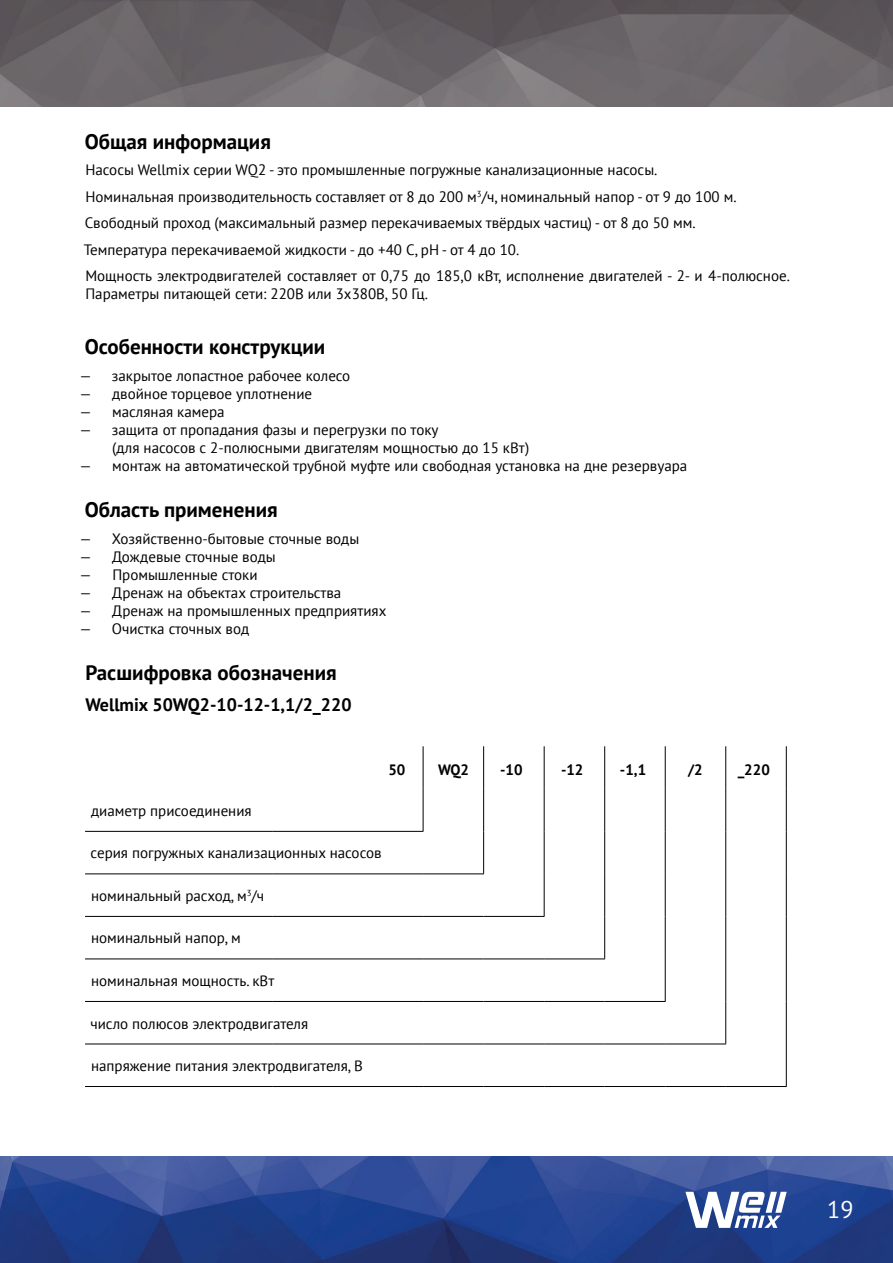
<style>
.page{position:relative;width:893px;height:1263px;background:#fff}
.page>*{position:absolute;margin:0;border:0;box-sizing:border-box;transform-origin:0 0}
.t1{font:24px "PT Sans";color:#fff}
.t2{font:700 21px "PT Sans";color:#000}
.t3{font:700 18px "PT Sans";color:#000}
.t4{font:15px/26.5px "PT Sans";color:#000}
.t5{font:700 15px "PT Sans";color:#000}
</style>
<div class="page">
<img style="left:0;top:1157px;width:893px;height:106px">
<svg style="left:685px;top:1192px;width:102px;height:36px"></svg>
<img style="left:0;top:0;width:893px;height:106px">
<hr style="left:423px;top:746px;width:1px;height:43px;background:#000">
<hr style="left:483px;top:746px;width:1px;height:43px;background:#000">
<hr style="left:544px;top:746px;width:1px;height:43px;background:#000">
<hr style="left:604px;top:746px;width:1px;height:43px;background:#000">
<hr style="left:665px;top:746px;width:1px;height:43px;background:#000">
<hr style="left:725px;top:746px;width:1px;height:43px;background:#000">
<hr style="left:786px;top:746px;width:1px;height:43px;background:#000">
<hr style="left:423px;top:789px;width:1px;height:42px;background:#000">
<hr style="left:483px;top:789px;width:1px;height:42px;background:#000">
<hr style="left:544px;top:789px;width:1px;height:42px;background:#000">
<hr style="left:604px;top:789px;width:1px;height:42px;background:#000">
<hr style="left:665px;top:789px;width:1px;height:42px;background:#000">
<hr style="left:725px;top:789px;width:1px;height:42px;background:#000">
<hr style="left:786px;top:789px;width:1px;height:42px;background:#000">
<hr style="left:85px;top:831px;width:187px;height:1px;background:#000">
<hr style="left:272px;top:831px;width:151px;height:1px;background:#000">
<hr style="left:483px;top:831px;width:1px;height:42px;background:#000">
<hr style="left:544px;top:831px;width:1px;height:43px;background:#000">
<hr style="left:604px;top:831px;width:1px;height:43px;background:#000">
<hr style="left:665px;top:831px;width:1px;height:43px;background:#000">
<hr style="left:725px;top:831px;width:1px;height:43px;background:#000">
<hr style="left:786px;top:831px;width:1px;height:43px;background:#000">
<hr style="left:85px;top:873px;width:187px;height:1px;background:#000">
<hr style="left:272px;top:873px;width:151px;height:1px;background:#000">
<hr style="left:423px;top:873px;width:61px;height:1px;background:#000">
<hr style="left:604px;top:874px;width:1px;height:42px;background:#000">
<hr style="left:665px;top:874px;width:1px;height:42px;background:#000">
<hr style="left:725px;top:874px;width:1px;height:42px;background:#000">
<hr style="left:786px;top:874px;width:1px;height:42px;background:#000">
<hr style="left:85px;top:916px;width:187px;height:1px;background:#000">
<hr style="left:272px;top:916px;width:151px;height:1px;background:#000">
<hr style="left:423px;top:916px;width:61px;height:1px;background:#000">
<hr style="left:484px;top:916px;width:61px;height:1px;background:#000">
<hr style="left:604px;top:916px;width:1px;height:42px;background:#000">
<hr style="left:665px;top:916px;width:1px;height:43px;background:#000">
<hr style="left:725px;top:916px;width:1px;height:43px;background:#000">
<hr style="left:786px;top:916px;width:1px;height:43px;background:#000">
<hr style="left:85px;top:958px;width:187px;height:1px;background:#000">
<hr style="left:272px;top:958px;width:151px;height:1px;background:#000">
<hr style="left:423px;top:958px;width:61px;height:1px;background:#000">
<hr style="left:484px;top:958px;width:60px;height:1px;background:#000">
<hr style="left:544px;top:958px;width:61px;height:1px;background:#000">
<hr style="left:665px;top:959px;width:1px;height:42px;background:#000">
<hr style="left:725px;top:959px;width:1px;height:42px;background:#000">
<hr style="left:786px;top:959px;width:1px;height:42px;background:#000">
<hr style="left:85px;top:1001px;width:187px;height:1px;background:#000">
<hr style="left:272px;top:1001px;width:151px;height:1px;background:#000">
<hr style="left:423px;top:1001px;width:61px;height:1px;background:#000">
<hr style="left:484px;top:1001px;width:60px;height:1px;background:#000">
<hr style="left:544px;top:1001px;width:61px;height:1px;background:#000">
<hr style="left:605px;top:1001px;width:61px;height:1px;background:#000">
<hr style="left:725px;top:1001px;width:1px;height:42px;background:#000">
<hr style="left:786px;top:1001px;width:1px;height:43px;background:#000">
<hr style="left:85px;top:1043px;width:187px;height:1px;background:#000">
<hr style="left:272px;top:1043px;width:151px;height:1px;background:#000">
<hr style="left:423px;top:1043px;width:61px;height:1px;background:#000">
<hr style="left:484px;top:1043px;width:60px;height:1px;background:#000">
<hr style="left:544px;top:1043px;width:61px;height:1px;background:#000">
<hr style="left:605px;top:1043px;width:60px;height:1px;background:#000">
<hr style="left:665px;top:1043px;width:61px;height:1px;background:#000">
<hr style="left:786px;top:1044px;width:1px;height:42px;background:#000">
<hr style="left:85px;top:1086px;width:187px;height:1px;background:#000">
<hr style="left:272px;top:1086px;width:151px;height:1px;background:#000">
<hr style="left:423px;top:1086px;width:61px;height:1px;background:#000">
<hr style="left:484px;top:1086px;width:60px;height:1px;background:#000">
<hr style="left:544px;top:1086px;width:61px;height:1px;background:#000">
<hr style="left:605px;top:1086px;width:60px;height:1px;background:#000">
<hr style="left:665px;top:1086px;width:61px;height:1px;background:#000">
<hr style="left:726px;top:1086px;width:61px;height:1px;background:#000">
<hr style="left:544px;top:874px;width:1px;height:42px;background:#000">
<h2 class="t2" style="left:85px;top:128px;width:188px">Общая информация</h2>
<p class="t4" style="left:84px;top:157px;width:708px">Насосы Wellmix серии WQ2 - это промышленные погружные канализационные насосы.<br>Номинальная производительность составляет от 8 до 200 м<sup>3</sup>/ч, номинальный напор - от 9 до 100 м.<br>Свободный проход (максимальный размер перекачиваемых твёрдых частиц) - от 8 до 50 мм.<br>Температура перекачиваемой жидкости - до +40 С, рН - от 4 до 10.<br>Мощность электродвигателей составляет от 0,75 до 185,0 кВт, исполнение двигателей - 2- и 4-полюсное.</p>
<p class="t4" style="left:85px;top:281px;width:344px">Параметры питающей сети: 220В или 3х380В, 50 Гц.</p>
<h2 class="t2" style="left:85px;top:333px;width:242px">Особенности конструкции</h2>
<p class="t4" style="left:79px;top:362px;width:272px">— закрытое лопастное рабочее колесо</p>
<p class="t4" style="left:79px;top:380px;width:234px">— двойное торцевое уплотнение</p>
<p class="t4" style="left:79px;top:398px;width:147px">— масляная камера</p>
<p class="t4" style="left:112px;top:420px;width:419px;line-height:18px;text-indent:-33px">— защита от пропадания фазы и перегрузки по току<br>(для насосов с 2-полюсными двигателям мощностью до 15 кВт)</p>
<p class="t4" style="left:79px;top:452px;width:609px">— монтаж на автоматической трубной муфте или свободная установка на дне резервуара</p>
<h2 class="t2" style="left:85px;top:496px;width:195px">Область применения</h2>
<p class="t4" style="left:79px;top:525px;width:281px">— Хозяйственно-бытовые сточные воды</p>
<p class="t4" style="left:79px;top:543px;width:198px">— Дождевые сточные воды</p>
<p class="t4" style="left:79px;top:561px;width:180px">— Промышленные стоки</p>
<p class="t4" style="left:79px;top:579px;width:263px">— Дренаж на объектах строительства</p>
<p class="t4" style="left:79px;top:597px;width:309px">— Дренаж на промышленных предприятиях</p>
<p class="t4" style="left:79px;top:615px;width:171px">— Очистка сточных вод</p>
<h2 class="t2" style="left:85px;top:659px;width:253px">Расшифровка обозначения</h2>
<p class="t3" style="left:85px;top:692px;width:268px">Wellmix 50WQ2-10-12-1,1/2_220</p>
<p class="t5" style="left:388px;top:760px;width:19px">50</p>
<p class="t5" style="left:438px;top:760px;width:33px">WQ2</p>
<p class="t5" style="left:500px;top:760px;width:24px">-10</p>
<p class="t5" style="left:561px;top:760px;width:24px">-12</p>
<p class="t5" style="left:620px;top:760px;width:28px">-1,1</p>
<p class="t5" style="left:688px;top:760px;width:16px">/2</p>
<p class="t5" style="left:738px;top:760px;width:34px">_220</p>
<p class="t4" style="left:91px;top:797px;width:162px">диаметр присоединения</p>
<p class="t4" style="left:91px;top:839px;width:292px">серия погружных канализационных насосов</p>
<p class="t4" style="left:91px;top:882px;width:175px">номинальный расход, м<sup>3</sup>/ч</p>
<p class="t4" style="left:91px;top:924px;width:151px">номинальный напор, м</p>
<p class="t4" style="left:91px;top:967px;width:185px">номинальная мощность. кВт</p>
<p class="t4" style="left:90px;top:1009px;width:219px">число полюсов электродвигателя</p>
<p class="t4" style="left:91px;top:1052px;width:273px">напряжение питания электродвигателя, В</p>
<h1 class="t1" style="left:827px;top:1194px;width:28px">19</h1>
</div>
